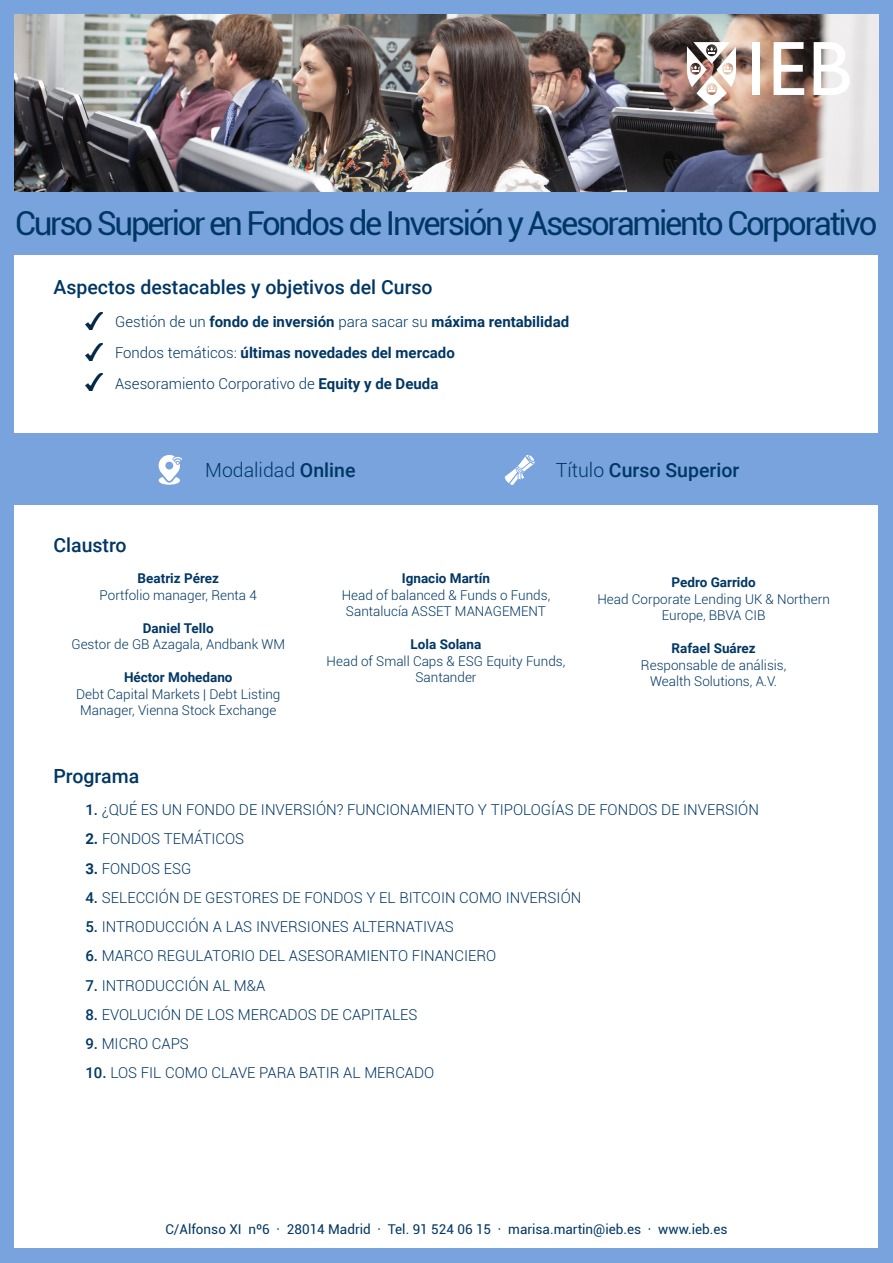
<style>
.page{position:relative;width:893px;height:1263px;background:#78a3dd}
.page>*{position:absolute;margin:0;border:0;box-sizing:border-box;transform-origin:0 0}
.t1{font:33px "Roboto";letter-spacing:-.07em;color:#003764}
.t2{font:500 19.5px "Roboto";color:#003764}
.t3{font:300 19.5px "Roboto";color:#003764}
.t4{font:300 15px "Roboto";color:#003764}
.t5{font:700 15px/30.8px "Roboto";color:#003764}
.t6{font:300 13.5px/16.5px "Roboto";color:#003764;text-align:center}
.t7{font:700 13.5px "Roboto";color:#003764}
.t8{font:13.5px "Roboto";color:#003764}
.s1{font-weight:300}
.s2{font-weight:500}
.s3{font-weight:700}
</style>
<div class="page">
<div style="left:15px;top:255px;width:863px;height:993px;background:#fff"></div>
<img style="left:15px;top:15px;width:863px;height:176px">
<img style="left:85px;top:313px;width:17px;height:17px">
<img style="left:85px;top:373px;width:17px;height:17px">
<img style="left:85px;top:343px;width:17px;height:17px">
<div style="left:0;top:433px;width:893px;height:72px;background:#78a3dd"></div>
<svg style="left:158px;top:455px;width:24px;height:30px"></svg>
<svg style="left:504px;top:455px;width:31px;height:30px"></svg>
<div style="left:752px;top:42px;width:8px;height:53px;background:#fff"></div>
<svg style="left:773px;top:42px;width:31px;height:53px;background:#b6aaa5"></svg>
<svg style="left:814px;top:42px;width:36px;height:53px;background:#f2f1f1"></svg>
<svg style="left:687px;top:42px;width:49px;height:64px;background:#c4b3ac"></svg>
<h1 class="t1" style="left:15px;top:200px;width:864px">Curso Superior en Fondos de Inversión y Asesoramiento Corporativo</h1>
<h2 class="t2" style="left:53px;top:274px;width:381px">Aspectos destacables y objetivos del Curso</h2>
<p class="t5" style="left:115px;top:306px;width:456px"><span class="s1">Gestión de un</span> fondo de inversión <span class="s1">para sacar su</span> máxima rentabilidad<br><span class="s1">Fondos temáticos:</span> últimas novedades del mercado<br><span class="s1">Asesoramiento Corporativo de</span> Equity y de Deuda</p>
<h2 class="t2" style="left:53px;top:531px;width:75px">Claustro</h2>
<h2 class="t3" style="left:205px;top:457px;width:152px">Modalidad <span class="s2">Online</span></h2>
<h2 class="t2" style="left:556px;top:457px;width:185px"><span class="s1">Título</span> Curso Superior</h2>
<p class="t7" style="left:138px;top:569px;width:83px">Beatriz Pérez</p>
<p class="t6" style="left:100px;top:586px;width:159px">Portfolio manager, Renta 4</p>
<p class="t7" style="left:143px;top:618px;width:72px">Daniel Tello</p>
<p class="t6" style="left:71px;top:636px;width:215px">Gestor de GB Azagala, Andbank WM</p>
<p class="t7" style="left:124px;top:668px;width:110px">Héctor Mohedano</p>
<p class="t6" style="left:76px;top:685px;width:206px">Debt Capital Markets | Debt Listing<br>Manager, Vienna Stock Exchange</p>
<h2 class="t2" style="left:53px;top:762px;width:87px">Programa</h2>
<p class="t7" style="left:402px;top:569px;width:90px">Ignacio Martín</p>
<p class="t6" style="left:342px;top:586px;width:210px">Head of balanced &amp; Funds o Funds,<br>Santalucía ASSET MANAGEMENT</p>
<p class="t7" style="left:411px;top:635px;width:72px">Lola Solana</p>
<p class="t6" style="left:327px;top:652px;width:240px">Head of Small Caps &amp; ESG Equity Funds,<br>Santander</p>
<p class="t7" style="left:671px;top:573px;width:86px">Pedro Garrido</p>
<p class="t6" style="left:597px;top:590px;width:234px">Head Corporate Lending UK &amp; Northern<br>Europe, BBVA CIB</p>
<p class="t7" style="left:671px;top:639px;width:86px">Rafael Suárez</p>
<p class="t6" style="left:641px;top:656px;width:147px">Responsable de análisis,<br>Wealth Solutions, A.V.</p>
<p class="t4" style="left:85px;top:799px;width:675px"><span class="s2">1.</span> ¿QUÉ ES UN FONDO DE INVERSIÓN? FUNCIONAMIENTO Y TIPOLOGÍAS DE FONDOS DE INVERSIÓN</p>
<p class="t4" style="left:85px;top:828px;width:160px"><span class="s3">2.</span> FONDOS TEMÁTICOS</p>
<p class="t4" style="left:85px;top:858px;width:108px"><span class="s3">3.</span> FONDOS ESG</p>
<p class="t4" style="left:85px;top:887px;width:497px"><span class="s2">4.</span> SELECCIÓN DE GESTORES DE FONDOS Y EL BITCOIN COMO INVERSIÓN</p>
<p class="t4" style="left:85px;top:916px;width:370px"><span class="s2">5.</span> INTRODUCCIÓN A LAS INVERSIONES ALTERNATIVAS</p>
<p class="t4" style="left:85px;top:945px;width:413px"><span class="s2">6.</span> MARCO REGULATORIO DEL ASESORAMIENTO FINANCIERO</p>
<p class="t4" style="left:85px;top:975px;width:181px"><span class="s2">7.</span> INTRODUCCIÓN AL M&amp;A</p>
<p class="t4" style="left:85px;top:1004px;width:334px"><span class="s2">8.</span> EVOLUCIÓN DE LOS MERCADOS DE CAPITALES</p>
<p class="t4" style="left:85px;top:1033px;width:105px"><span class="s2">9.</span> MICRO CAPS</p>
<p class="t4" style="left:85px;top:1062px;width:350px"><span class="s2">10.</span> LOS FIL COMO CLAVE PARA BATIR AL MERCADO</p>
<p class="t8" style="left:165px;top:1219px;width:564px">C/Alfonso XI nº6 · 28014 Madrid · Tel. 91 524 06 15 · marisa.martin@ieb.es · www.ieb.es</p>
</div>
